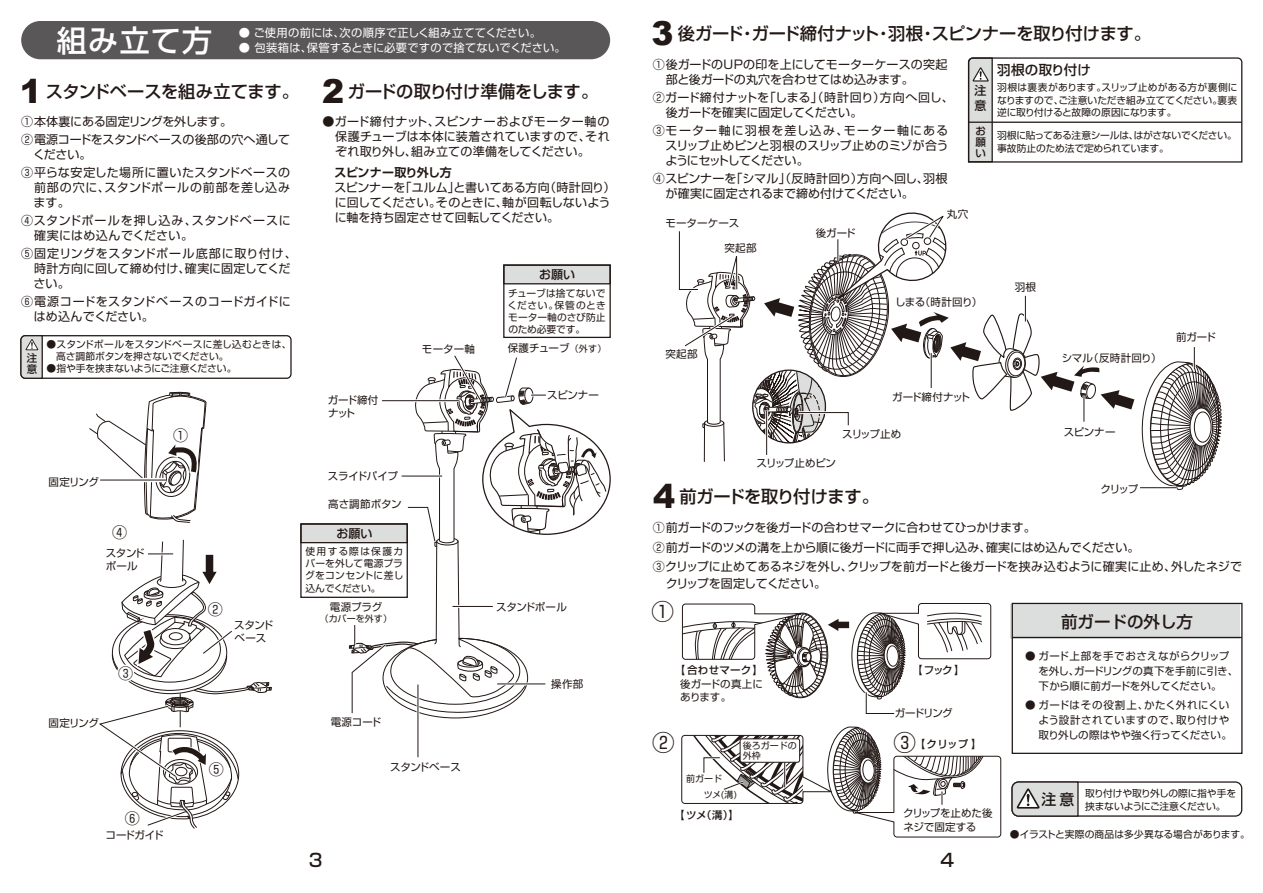
<style>
.page{position:relative;width:1263px;height:893px;background:#fff}
.page>*{position:absolute;margin:0;border:0;box-sizing:border-box;transform-origin:0 0}
.t1{font:500 30px "Shin Go Pro";letter-spacing:.045em;color:#fff}
.t2{font:22.5px "Shin Go Pro";color:#221815}
.t3{font:500 18px "Shin Go Pro";color:#221815}
.t4{font:500 17.25px "Shin Go Pro";letter-spacing:-.015em;color:#221815}
.t5{font:500 16.5px "Shin Go Pro";color:#221815}
.t6{font:15px "Shin Go Pro";color:#221815}
.t7{font:500 13.5px "Shin Go Pro";letter-spacing:.02em;color:#221815}
.t8{font:12px/15px "Shin Go Pro";color:#221815}
.t9{font:12px/15px "Shin Go Pro";letter-spacing:.025em;color:#221815}
.t10{font:12px/18px "Shin Go Pro";letter-spacing:-.025em;color:#221815}
.t11{font:12px/15px "Shin Go Pro";letter-spacing:.04em;color:#221815}
.t12{font:12px/15px "Shin Go Pro";letter-spacing:.03em;color:#221815}
.t13{font:12px/18px "Shin Go Pro";letter-spacing:.02em;color:#221815}
.t14{font:12px/15px "Shin Go Pro";letter-spacing:.055em;color:#221815}
.t15{font:12px "Shin Go Pro";letter-spacing:-.05em;color:#221815}
.t16{font:700 12px "Shin Go Pro De";letter-spacing:-.025em;color:#221815}
.t17{font:500 12px/15px "Shin Go Pro";color:#221815}
.t18{font:11.25px "Shin Go Pro";letter-spacing:.025em;color:#fff}
.t19{font:10.5px/13.5px "Shin Go Pro";letter-spacing:-.01em;color:#221815}
.t20{font:10.5px/15px "Shin Go Pro";letter-spacing:.02em;color:#221815}
.t21{font:500 10.5px/11.1px "Shin Go Pro";letter-spacing:.01em;color:#221815}
.t22{font:10.5px "Shin Go Pro";letter-spacing:.025em;color:#221815}
.t23{font:10.5px "Shin Go Pro";letter-spacing:-.04em;color:#221815}
.t24{font:10.5px/12.5px "Shin Go Pro";letter-spacing:-.06em;color:#221815}
.t25{font:10.5px "Shin Go Pro";letter-spacing:-.03em;color:#221815}
.t26{font:9.75px/12px "Shin Go Pro";letter-spacing:-.01em;color:#221815;text-align:justify}
.t27{font:9.75px/12.6px "Shin Go Pro";letter-spacing:-.03em;color:#221815}
.t28{font:9px/9.8px "Shin Go Pro";color:#221815}
.s1{font-family:"Arial";font-weight:900;font-size:33px}
.s2{font-size:9px}
.s3{font-weight:400;font-size:22.5px}
</style>
<div class="page">
<div style="left:21px;top:21px;width:589px;height:38px;background:#595757;border-radius:19px"></div>
<div style="left:503px;top:264px;width:108px;height:20px;background:#dcdddd;border:1px solid #221815"></div>
<div style="left:503px;top:264px;width:108px;height:74px;border:1px solid #221815"></div>
<div style="left:300px;top:523px;width:108px;height:20px;background:#dcdddd;border:1px solid #221815"></div>
<div style="left:300px;top:523px;width:108px;height:75px;border:1px solid #221815"></div>
<svg style="left:89px;top:391px;width:118px;height:132px"></svg>
<div style="left:1010px;top:604px;width:230px;height:34px;background:#dcdddd"></div>
<hr style="left:1012px;top:637px;width:230px;height:1px;background:#221815">
<div style="left:1012px;top:603px;width:230px;height:151px;border:1px solid #221815"></div>
<svg style="left:681px;top:727px;width:320px;height:111px"></svg>
<div style="left:1011px;top:781px;width:231px;height:36px;border:1px solid #221815;border-radius:6px"></div>
<svg style="left:1011px;top:781px;width:68px;height:36px;background:#bfbebd"></svg>
<svg style="left:100px;top:478px;width:66px;height:4px"></svg>
<hr style="left:100px;top:480px;width:66px;height:1px;background:#221815">
<svg style="left:99px;top:539px;width:173px;height:290px"></svg>
<svg style="left:348px;top:355px;width:263px;height:403px"></svg>
<svg style="left:682px;top:603px;width:309px;height:111px"></svg>
<div style="left:20px;top:335px;width:272px;height:44px;border:1px solid #221815;border-radius:4px"></div>
<svg style="left:20px;top:335px;width:23px;height:44px"></svg>
<svg style="left:967px;top:57px;width:276px;height:106px"></svg>
<svg style="left:678px;top:212px;width:544px;height:278px"></svg>
<h1 class="t1" style="left:57px;top:16px;width:157px">組み立て方</h1>
<p class="t18" style="left:239px;top:24px;width:304px">● ご使用の前には、次の順序で正しく組み立ててください。</p>
<p class="t18" style="left:239px;top:39px;width:329px">● 包装箱は、保管するときに必要ですので捨てないでください。</p>
<h3 class="t4" style="left:20px;top:77px;width:580px"><span class="s1">1</span> スタンドベースを組み立てます。 <span class="s1">2</span> ガードの取り付け準備をします。</h3>
<p class="t10" style="left:21px;top:111px;width:271px">① 本体裏にある固定リングを外します。<br>② 電源コードをスタンドベースの後部の穴へ通して</p>
<p class="t13" style="left:21px;top:144px;width:270px;text-indent:12px">ください。<br>③ 平らな安定した場所に置いたスタンドベースの</p>
<p class="t14" style="left:34px;top:178px;width:258px">前部の穴に、スタンドポールの前部を差し込みます。</p>
<p class="t11" style="left:34px;top:211px;width:258px;text-indent:-13px">④スタンドポールを押し込み、スタンドベースに確実にはめ込んでください。</p>
<p class="t9" style="left:34px;top:244px;width:265px;text-indent:-12px">⑤ 固定リングをスタンドポール底部に取り付け、時計方向に回して締め付け、確実に固定してください。</p>
<p class="t12" style="left:34px;top:292px;width:258px;text-indent:-13px">⑥ 電源コードをスタンドベースのコードガイドにはめ込んでください。</p>
<p class="t21" style="left:27px;top:350px;width:12px;line-height:11.6px">注意</p>
<p class="t26" style="left:56px;top:337px;width:237px;text-indent:-10px">●スタンドポールをスタンドベースに差し込むときは、高さ調節ボタンを押さないでください。</p>
<p class="t26" style="left:46px;top:361px;width:192px">●指や手を挟まないようにご注意ください。</p>
<p class="t19" style="left:49px;top:474px;width:52px">固定リング</p>
<p class="t6" style="left:112px;top:520px;width:16px">④</p>
<p class="t19" style="left:106px;top:546px;width:41px;line-height:12.5px">スタンドポール</p>
<p class="t6" style="left:173px;top:423px;width:16px">①</p>
<p class="t19" style="left:49px;top:715px;width:52px">固定リング</p>
<p class="t6" style="left:118px;top:661px;width:16px">③</p>
<p class="t6" style="left:125px;top:806px;width:16px">⑥</p>
<p class="t19" style="left:106px;top:827px;width:59px">コードガイド</p>
<p class="t6" style="left:208px;top:597px;width:16px">②</p>
<p class="t19" style="left:234px;top:618px;width:41px;line-height:12.5px">スタンドベース</p>
<p class="t6" style="left:209px;top:757px;width:16px">⑤</p>
<p class="t8" style="left:335px;top:112px;width:276px;text-align:justify;text-indent:-13px">●ガード締付ナット、スピンナーおよびモーター軸の保護チューブは本体に装着されていますので、それぞれ取り外し、組み立ての準備をしてください。</p>
<p class="t16" style="left:322px;top:162px;width:131px">　スピンナー取り外し方</p>
<p class="t8" style="left:335px;top:178px;width:282px;text-indent:-12px">　スピンナーを「ユルム」と書いてある方向（時計回り）に回してください。そのときに、軸が回転しないように軸を持ち固定させて回転してください。</p>
<p class="t17" style="left:539px;top:266px;width:37px">お願い</p>
<p class="t26" style="left:508px;top:286px;width:100px">チューブは捨てないでください。保管のときモーター軸のさび防止のため必要です。</p>
<p class="t24" style="left:328px;top:393px;width:52px">ガード締付ナット</p>
<p class="t19" style="left:422px;top:340px;width:55px">モーター軸</p>
<p class="t19" style="left:508px;top:340px;width:100px">保護チューブ<span class="s2">（外す）</span></p>
<p class="t19" style="left:547px;top:387px;width:53px">スピンナー</p>
<p class="t19" style="left:328px;top:468px;width:72px">スライドパイプ</p>
<p class="t19" style="left:328px;top:496px;width:75px">高さ調節ボタン</p>
<p class="t17" style="left:336px;top:525px;width:37px">お願い</p>
<p class="t26" style="left:305px;top:545px;width:100px">使用する際は保護カバーを外して電源プラグをコンセントに差し込んでください。</p>
<p class="t19" style="left:330px;top:599px;width:54px">電源プラグ</p>
<p class="t28" style="left:320px;top:612px;width:74px">（カバーを外す）</p>
<p class="t25" style="left:496px;top:598px;width:72px">スタンドポール</p>
<p class="t19" style="left:331px;top:714px;width:52px">電源コード</p>
<p class="t19" style="left:551px;top:676px;width:34px">操作部</p>
<p class="t19" style="left:390px;top:759px;width:72px">スタンドベース</p>
<h3 class="t4" style="left:651px;top:19px;width:501px"><span class="s1">3</span> 後ガード・ガード締付ナット・羽根・スピンナーを取り付けます。</h3>
<p class="t8" style="left:666px;top:55px;width:283px;text-indent:-13px">① 後ガードのUPの印を上にしてモーターケースの突起部と後ガードの丸穴を合わせてはめ込みます。</p>
<p class="t8" style="left:666px;top:88px;width:290px;text-indent:-13px">②ガード締付ナットを「しまる」（時計回り）方向へ回し、後ガードを確実に固定してください。</p>
<p class="t8" style="left:665px;top:121px;width:285px;text-align:justify;text-indent:-12px">③ モーター軸に羽根を差し込み、モーター軸にあるスリップ止めピンと羽根のスリップ止めのミゾが合うようにセットしてください。</p>
<p class="t8" style="left:666px;top:169px;width:283px;text-indent:-13px">④ スピンナーを「シマル」（反時計回り）方向へ回し、羽根が確実に固定されるまで締め付けてください。</p>
<p class="t7" style="left:997px;top:59px;width:95px">羽根の取り付け</p>
<p class="t26" style="left:997px;top:80px;width:242px;line-height:12.6px">羽根は裏表があります。スリップ止めがある方が裏側になりますので、ご注意いただき組み立ててください。裏表逆に取り付けると故障の原因になります。</p>
<p class="t27" style="left:997px;top:128px;width:241px">羽根に貼ってある注意シールは、はがさないでください。事故防止のため法で定められています。</p>
<p class="t17" style="left:974px;top:81px;width:13px">注意</p>
<p class="t21" style="left:975px;top:124px;width:12px;text-align:justify">お願い</p>
<p class="t19" style="left:665px;top:215px;width:76px">モーターケース</p>
<p class="t19" style="left:724px;top:240px;width:34px">突起部</p>
<p class="t19" style="left:665px;top:346px;width:34px">突起部</p>
<p class="t19" style="left:816px;top:225px;width:41px">後ガード</p>
<p class="t19" style="left:947px;top:206px;width:23px">丸穴</p>
<p class="t19" style="left:895px;top:294px;width:89px">しまる（時計回り）</p>
<p class="t19" style="left:892px;top:389px;width:80px">ガード締付ナット</p>
<p class="t19" style="left:842px;top:426px;width:61px">スリップ止め</p>
<p class="t23" style="left:757px;top:455px;width:81px">スリップ止めピン</p>
<h3 class="t4" style="left:653px;top:482px;width:227px"><span class="s1">4</span> 前ガードを取り付けます。</h3>
<p class="t19" style="left:1015px;top:279px;width:23px">羽根</p>
<p class="t22" style="left:1062px;top:349px;width:101px">シマル（反時計回り）</p>
<p class="t19" style="left:1176px;top:329px;width:41px">前ガード</p>
<p class="t19" style="left:1064px;top:423px;width:53px">スピンナー</p>
<p class="t19" style="left:1100px;top:481px;width:39px">クリップ</p>
<p class="t8" style="left:653px;top:516px;width:590px;line-height:19.5px">① 前ガードのフックを後ガードの合わせマークに合わせてひっかけます。<br>② 前ガードのツメの溝を上から順に後ガードに両手で押し込み、確実にはめ込んでください。<br>③ クリップに止めてあるネジを外し、クリップを前ガードと後ガードを挟み込むように確実に止め、外したネジで</p>
<p class="t15" style="left:666px;top:573px;width:162px">クリップを固定してください。</p>
<h2 class="t2" style="left:652px;top:593px;width:24px">①</h2>
<p class="t21" style="left:675px;top:663px;width:90px">【合わせマーク】</p>
<p class="t19" style="left:680px;top:676px;width:84px">後ガードの真上にあります。</p>
<p class="t21" style="left:912px;top:663px;width:54px">【フック】</p>
<p class="t19" style="left:895px;top:705px;width:59px">ガードリング</p>
<h2 class="t2" style="left:652px;top:724px;width:24px">②</h2>
<p class="t21" style="left:893px;top:738px;width:90px"><span class="s3">③</span>【クリップ】</p>
<p class="t28" style="left:743px;top:740px;width:55px">後ろガードの外枠</p>
<p class="t28" style="left:686px;top:773px;width:37px">前ガード</p>
<p class="t28" style="left:704px;top:789px;width:35px">ツメ(溝)</p>
<p class="t21" style="left:674px;top:808px;width:66px">【ツメ（溝）】</p>
<p class="t19" style="left:903px;top:805px;width:91px">クリップを止めた後ネジで固定する</p>
<h3 class="t5" style="left:1061px;top:608px;width:134px">前ガードの外し方</h3>
<p class="t19" style="left:1038px;top:647px;width:201px;line-height:15px;text-indent:-13px">● ガード上部を手でおさえながらクリップを外し、ガードリングの真下を手前に引き、下から順に前ガードを外してください。</p>
<p class="t20" style="left:1038px;top:697px;width:195px;text-indent:-13px">● ガードはその役割上、かたく外れにくいよう設計されていますので、取り付けや取り外しの際はやや強く行ってください。</p>
<p class="t27" style="left:1041px;top:786px;width:196px;text-indent:44px">取り付けや取り外しの際に指や手を<sup>注意</sup> 挟まないようにご注意ください。</p>
<p class="t26" style="left:1010px;top:827px;width:242px">●イラストと実際の商品は多少異なる場合があります。</p>
<h3 class="t3" style="left:309px;top:845px;width:15px">3</h3>
<h3 class="t3" style="left:940px;top:845px;width:15px">4</h3>
</div>
